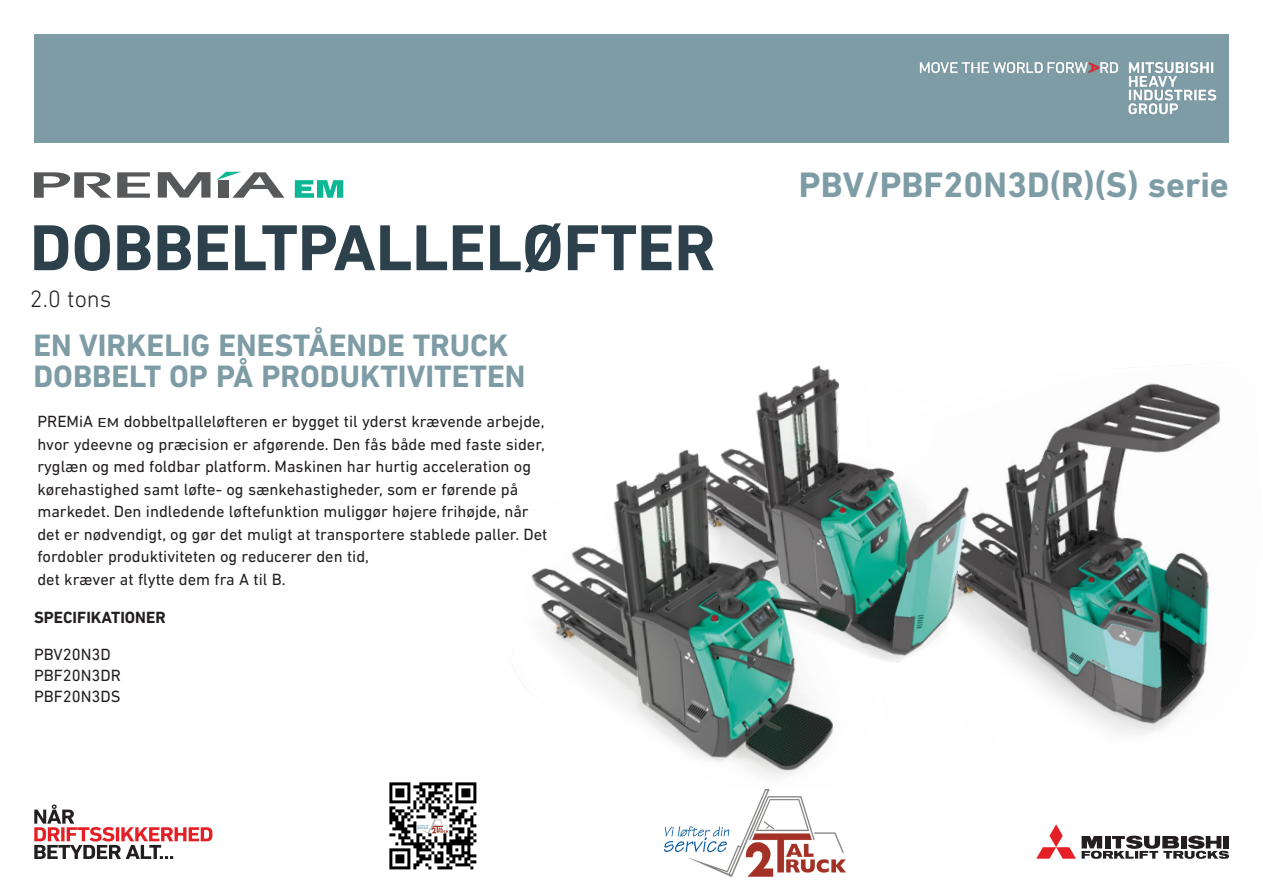
<style>
.page{position:relative;width:1263px;height:893px;background:#fff}
.page>*{position:absolute;margin:0;border:0;box-sizing:border-box;transform-origin:0 0}
.t1{font:700 66px "DIN Next LT Pro";color:#2c414c}
.t2{font:700 36px "DIN Next LT Pro";color:#7e9ca5}
.t3{font:700 31.5px/31.5px "DIN Next LT Pro";color:#7e9ca5}
.t4{font:300 24px "DIN Next LT Pro";color:#231f20}
.t5{font:16.5px/22.5px "DIN Next LT Pro";color:#231f20}
.t6{font:700 16.5px "DIN Next LT Pro";color:#231f20}
.s1{font-size:13.2px}
</style>
<div class="page">
<svg style="left:295px;top:180px;width:48px;height:18px"></svg>
<svg style="left:216px;top:172px;width:68px;height:26px"></svg>
<svg style="left:34px;top:172px;width:116px;height:26px"></svg>
<svg style="left:158px;top:172px;width:52px;height:26px"></svg>
<svg style="left:1036px;top:824px;width:193px;height:35px"></svg>
<img style="left:513px;top:365px;width:707px;height:425px">
<div style="left:34px;top:34px;width:1195px;height:108px;background:#7e9ca5"></div>
<img style="left:919px;top:62px;width:298px;height:53px">
<svg style="left:34px;top:804px;width:178px;height:55px"></svg>
<img style="left:389px;top:782px;width:88px;height:88px">
<img style="left:665px;top:790px;width:181px;height:87px">
<h1 class="t1" style="left:30px;top:209px;width:687px">DOBBELTPALLELØFTER</h1>
<h3 class="t4" style="left:30px;top:285px;width:83px">2.0 tons</h3>
<h3 class="t3" style="left:33px;top:329px;width:494px">EN VIRKELIG ENESTÅENDE TRUCK<br>DOBBELT OP PÅ PRODUKTIVITETEN</h3>
<p class="t5" style="left:37px;top:410px;width:511px">PREMiA <span class="s1">EM</span> dobbeltpalleløfteren er bygget til yderst krævende arbejde, hvor ydeevne og præcision er afgørende. Den fås både med faste sider, ryglæn og med foldbar platform. Maskinen har hurtig acceleration og kørehastighed samt løfte- og sænkehastigheder, som er førende på markedet. Den indledende løftefunktion muliggør højere frihøjde, når det er nødvendigt, og gør det muligt at transportere stablede paller. Det fordobler produktiviteten og reducerer den tid,<br>det kræver at flytte dem fra A til B.</p>
<p class="t6" style="left:34px;top:608px;width:133px">SPECIFIKATIONER</p>
<p class="t5" style="left:34px;top:643px;width:88px;line-height:21px">PBV20N3D<br>PBF20N3DR<br>PBF20N3DS</p>
<h2 class="t2" style="left:799px;top:164px;width:431px">PBV/PBF20N3D(R)(S) serie</h2>
</div>
